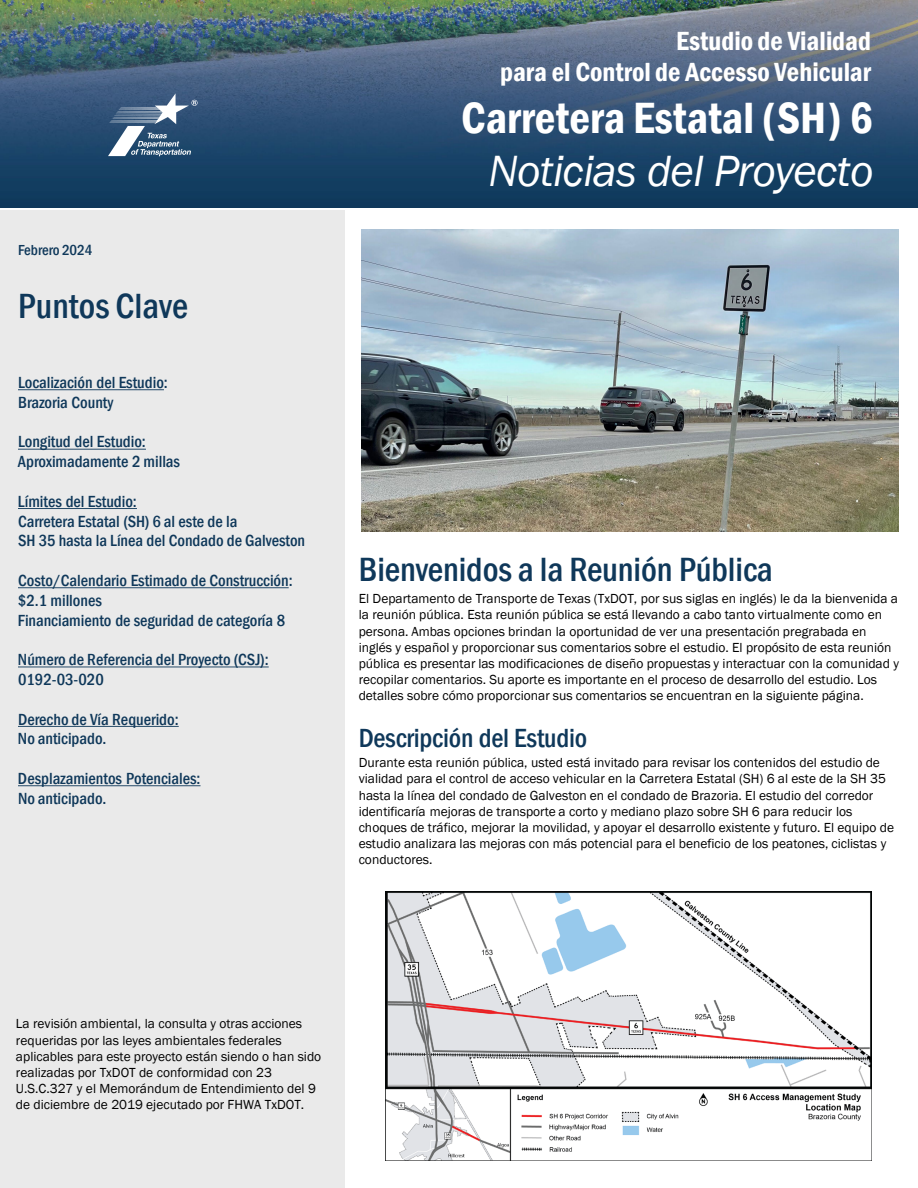
<style>
.page{position:relative;width:918px;height:1188px;background:#fff}
.page>*{position:absolute;margin:0;border:0;box-sizing:border-box;transform-origin:0 0}
.t1{font:600 condensed 45px "Franklin Gothic";color:#fff}
.t2{font:italic 45px "Franklin Gothic";letter-spacing:-.015em;color:#fff}
.t3{font:500 condensed 36px "Franklin Gothic";color:#0f385a}
.t4{font:500 condensed 34.5px "Franklin Gothic";letter-spacing:-.005em;color:#0f385a}
.t5{font:600 condensed 27px "Franklin Gothic";color:#fff}
.t6{font:500 condensed 27px "Franklin Gothic";letter-spacing:-.005em;color:#0f385a}
.t7{font:500 condensed 16.5px "Franklin Gothic";color:#0f385a}
.t8{font:500 condensed 15px "Franklin Gothic";letter-spacing:-.005em;color:#0f385a}
.t9{font:13.5px/16.2px "Franklin Gothic";color:#000}
</style>
<div class="page">
<img style="left:0;top:0;width:918px;height:208px">
<div style="left:0;top:211px;width:344px;height:977px;background:#eaeaea"></div>
<svg style="left:108px;top:93px;width:90px;height:63px;background:#5e7895"></svg>
<svg style="left:18px;top:389px;width:146px;height:1px"></svg>
<svg style="left:18px;top:449px;width:128px;height:1px"></svg>
<svg style="left:18px;top:508px;width:119px;height:1px"></svg>
<svg style="left:18px;top:587px;width:271px;height:1px"></svg>
<svg style="left:18px;top:667px;width:251px;height:1px"></svg>
<svg style="left:18px;top:726px;width:161px;height:1px"></svg>
<svg style="left:18px;top:785px;width:183px;height:1px"></svg>
<img style="left:386px;top:891px;width:486px;height:269px">
<img style="left:362px;top:230px;width:536px;height:301px">
<p class="t8" style="left:18px;top:240px;width:76px">Febrero 2024</p>
<p class="t3" style="left:18px;top:282px;width:172px">Puntos Clave</p>
<p class="t7" style="left:18px;top:372px;width:151px">Localización del Estudio:</p>
<p class="t7" style="left:18px;top:392px;width:97px">Brazoria County</p>
<p class="t7" style="left:18px;top:431px;width:129px">Longitud del Estudio:</p>
<p class="t7" style="left:18px;top:451px;width:164px">Aproximadamente 2 millas</p>
<p class="t7" style="left:18px;top:491px;width:120px">Límites del Estudio:</p>
<p class="t7" style="left:18px;top:510px;width:221px">Carretera Estatal (SH) 6 al este de la</p>
<p class="t7" style="left:18px;top:530px;width:289px">SH 35 hasta la Línea del Condado de Galveston</p>
<p class="t7" style="left:18px;top:570px;width:276px">Costo/Calendario Estimado de Construcción:</p>
<p class="t7" style="left:18px;top:590px;width:85px">$2.1 millones</p>
<p class="t7" style="left:18px;top:609px;width:269px">Financiamiento de seguridad de categoría 8</p>
<p class="t7" style="left:18px;top:649px;width:252px">Número de Referencia del Proyecto (CSJ):</p>
<p class="t7" style="left:18px;top:669px;width:87px">0192-03-020</p>
<p class="t7" style="left:18px;top:708px;width:162px">Derecho de Vía Requerido:</p>
<p class="t7" style="left:18px;top:728px;width:90px">No anticipado.</p>
<p class="t7" style="left:18px;top:768px;width:184px">Desplazamientos Potenciales:</p>
<p class="t7" style="left:18px;top:788px;width:90px">No anticipado.</p>
<p class="t5" style="left:676px;top:23px;width:196px">Estudio de Vialidad</p>
<p class="t5" style="left:500px;top:54px;width:373px">para el Control de Accesso Vehicular</p>
<p class="t1" style="left:461px;top:88px;width:413px">Carretera Estatal (SH) 6</p>
<p class="t2" style="left:488px;top:143px;width:387px">Noticias del Proyecto</p>
<p class="t4" style="left:359px;top:547px;width:416px">Bienvenidos a la Reunión Pública</p>
<p class="t9" style="left:359px;top:591px;width:542px">El Departamento de Transporte de Texas (TxDOT, por sus siglas en inglés) le da la bienvenida a la reunión pública. Esta reunión pública se está llevando a cabo tanto virtualmente como en persona. Ambas opciones brindan la oportunidad de ver una presentación pregrabada en inglés y español y proporcionar sus comentarios sobre el estudio. El propósito de esta reunión pública es presentar las modificaciones de diseño propuestas y interactuar con la comunidad y recopilar comentarios. Su aporte es importante en el proceso de desarrollo del estudio. Los detalles sobre cómo proporcionar sus comentarios se encuentran en la siguiente página.</p>
<p class="t6" style="left:359px;top:720px;width:230px">Descripción del Estudio</p>
<p class="t9" style="left:359px;top:755px;width:537px">Durante esta reunión pública, usted está invitado para revisar los contenidos del estudio de vialidad para el control de acceso vehicular en la Carretera Estatal (SH) 6 al este de la SH 35 hasta la línea del condado de Galveston en el condado de Brazoria. El estudio del corredor identificaría mejoras de transporte a corto y mediano plazo sobre SH 6 para reducir los choques de tráfico, mejorar la movilidad, y apoyar el desarrollo existente y futuro. El equipo de estudio analizara las mejoras con más potencial para el beneficio de los peatones, ciclistas y conductores.</p>
<p class="t9" style="left:16px;top:1016px;width:307px">La revisión ambiental, la consulta y otras acciones requeridas por las leyes ambientales federales aplicables para este proyecto están siendo o han sido realizadas por TxDOT de conformidad con 23<br>U.S.C.327 y el Memorándum de Entendimiento del 9 de diciembre de 2019 ejecutado por FHWA TxDOT.</p>
</div>
